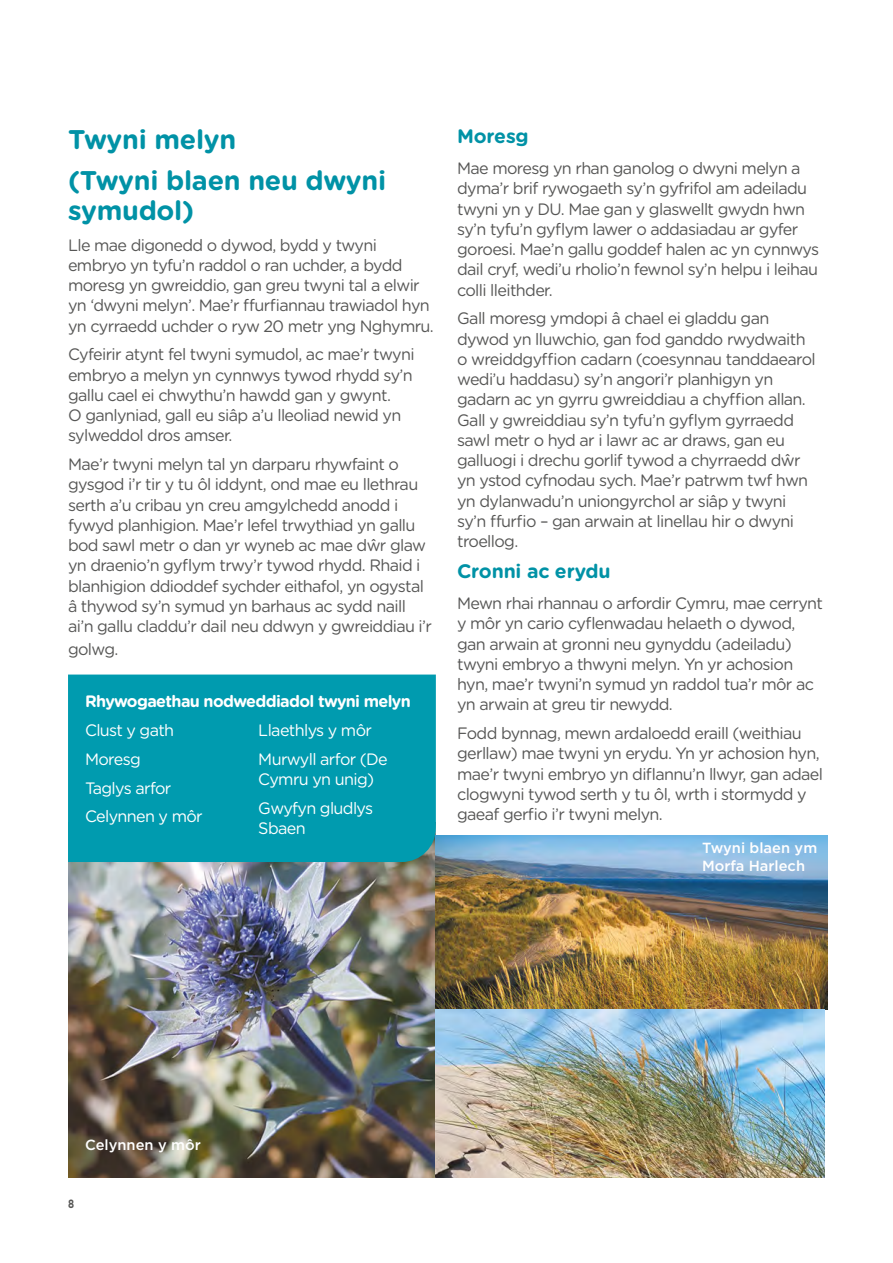
<style>
.page{position:relative;width:893px;height:1263px;background:#fff}
.page>*{position:absolute;margin:0;border:0;box-sizing:border-box;transform-origin:0 0}
.Subhead_1{font:700 27px/30px "Gotham Rounded";letter-spacing:-.01em;color:#0092a6}
.Subhead_2{font:700 19.5px "Gotham Rounded";letter-spacing:-.01em;color:#0092a6}
.Body_copy{font:16.5px/20.2px "Gotham Rounded";letter-spacing:-.04em;color:#575756}
.Body_copy_white{font:16.5px/20.2px "Gotham Rounded";letter-spacing:-.04em;color:#fff}
.Body_copy_white-2{font:700 16.5px "Gotham Rounded";letter-spacing:-.04em;color:#fff}
.t1{font:500 14.7px/17.5px "Gotham";color:#fff}
.t2{font:700 12px "Gotham Rounded";color:#575756;scale:.8 1}
</style>
<div class="page">
<img style="left:68px;top:862px;width:368px;height:316px">
<div style="left:68px;top:674px;width:368px;height:188px;background:#009baf"></div>
<img style="left:436px;top:836px;width:392px;height:173px">
<img style="left:436px;top:1009px;width:389px;height:169px">
<p class="Subhead_1" style="left:68px;top:123px;width:170px">Twyni melyn</p>
<p class="Subhead_1" style="left:68px;top:164px;width:320px">(Twyni blaen neu dwyni symudol)</p>
<p class="Body_copy" style="left:68px;top:234px;width:367px">Lle mae digonedd o dywod, bydd y twyni embryo yn tyfu’n raddol o ran uchder, a bydd moresg yn gwreiddio, gan greu twyni tal a elwir yn ‘dwyni melyn’. Mae’r ffurfiannau trawiadol hyn yn cyrraedd uchder o ryw 20 metr yng Nghymru.</p>
<p class="Body_copy" style="left:68px;top:344px;width:348px">Cyfeirir atynt fel twyni symudol, ac mae’r twyni embryo a melyn yn cynnwys tywod rhydd sy’n gallu cael ei chwythu’n hawdd gan y gwynt.<br>O ganlyniad, gall eu siâp a’u lleoliad newid yn sylweddol dros amser.</p>
<p class="Body_copy" style="left:68px;top:453px;width:366px">Mae’r twyni melyn tal yn darparu rhywfaint o gysgod i’r tir y tu ôl iddynt, ond mae eu llethrau serth a’u cribau yn creu amgylchedd anodd i fywyd planhigion. Mae’r lefel trwythiad yn gallu bod sawl metr o dan yr wyneb ac mae dŵr glaw yn draenio’n gyflym trwy’r tywod rhydd. Rhaid i blanhigion ddioddef sychder eithafol, yn ogystal â thywod sy’n symud yn barhaus ac sydd naill ai’n gallu claddu’r dail neu ddwyn y gwreiddiau i’r</p>
<p class="Body_copy" style="left:68px;top:638px;width:52px">golwg.</p>
<p class="Body_copy_white-2" style="left:85px;top:689px;width:327px">Rhywogaethau nodweddiadol twyni melyn</p>
<p class="Body_copy_white" style="left:85px;top:719px;width:91px">Clust y gath</p>
<p class="Body_copy_white" style="left:85px;top:748px;width:57px">Moresg</p>
<p class="Body_copy_white" style="left:85px;top:777px;width:88px">Taglys arfor</p>
<p class="Body_copy_white" style="left:85px;top:805px;width:119px">Celynnen y môr</p>
<p class="Body_copy_white" style="left:258px;top:719px;width:115px">Llaethlys y môr</p>
<p class="Body_copy_white" style="left:258px;top:748px;width:131px">Murwyll arfor (De<br>Cymru yn unig)</p>
<p class="Body_copy_white" style="left:258px;top:797px;width:116px">Gwyfyn gludlys<br>Sbaen</p>
<p class="Subhead_2" style="left:457px;top:122px;width:73px">Moresg</p>
<p class="Body_copy" style="left:457px;top:157px;width:364px">Mae moresg yn rhan ganolog o dwyni melyn a dyma’r brif rywogaeth sy’n gyfrifol am adeiladu twyni yn y DU. Mae gan y glaswellt gwydn hwn sy’n tyfu’n gyflym lawer o addasiadau ar gyfer goroesi. Mae’n gallu goddef halen ac yn cynnwys dail cryf, wedi’u rholio’n fewnol sy’n helpu i leihau colli lleithder.</p>
<p class="Body_copy" style="left:457px;top:308px;width:360px">Gall moresg ymdopi â chael ei gladdu gan dywod yn lluwchio, gan fod ganddo rwydwaith o wreiddgyffion cadarn (coesynnau tanddaearol wedi’u haddasu) sy’n angori’r planhigyn yn gadarn ac yn gyrru gwreiddiau a chyffion allan.<br>Gall y gwreiddiau sy’n tyfu’n gyflym gyrraedd sawl metr o hyd ar i lawr ac ar draws, gan eu galluogi i drechu gorlif tywod a chyrraedd dŵr yn ystod cyfnodau sych. Mae’r patrwm twf hwn yn dylanwadu’n uniongyrchol ar siâp y twyni sy’n ffurfio – gan arwain at linellau hir o dwyni troellog.</p>
<p class="Subhead_2" style="left:457px;top:557px;width:155px">Cronni ac erydu</p>
<p class="Body_copy" style="left:457px;top:592px;width:367px">Mewn rhai rhannau o arfordir Cymru, mae cerrynt y môr yn cario cyflenwadau helaeth o dywod, gan arwain at gronni neu gynyddu (adeiladu) twyni embryo a thwyni melyn. Yn yr achosion hyn, mae’r twyni’n symud yn raddol tua’r môr ac yn arwain at greu tir newydd.</p>
<p class="Body_copy" style="left:457px;top:722px;width:367px">Fodd bynnag, mewn ardaloedd eraill (weithiau gerllaw) mae twyni yn erydu. Yn yr achosion hyn, mae’r twyni embryo yn diflannu’n llwyr, gan adael clogwyni tywod serth y tu ôl, wrth i stormydd y gaeaf gerfio i’r twyni melyn.</p>
<p class="t1" style="left:702px;top:839px;width:117px">Twyni blaen ym<br>Morfa Harlech</p>
<p class="t1" style="left:85px;top:1135px;width:117px">Celynnen y môr</p>
<p class="t2" style="left:68px;top:1195px;width:9px">8</p>
</div>
